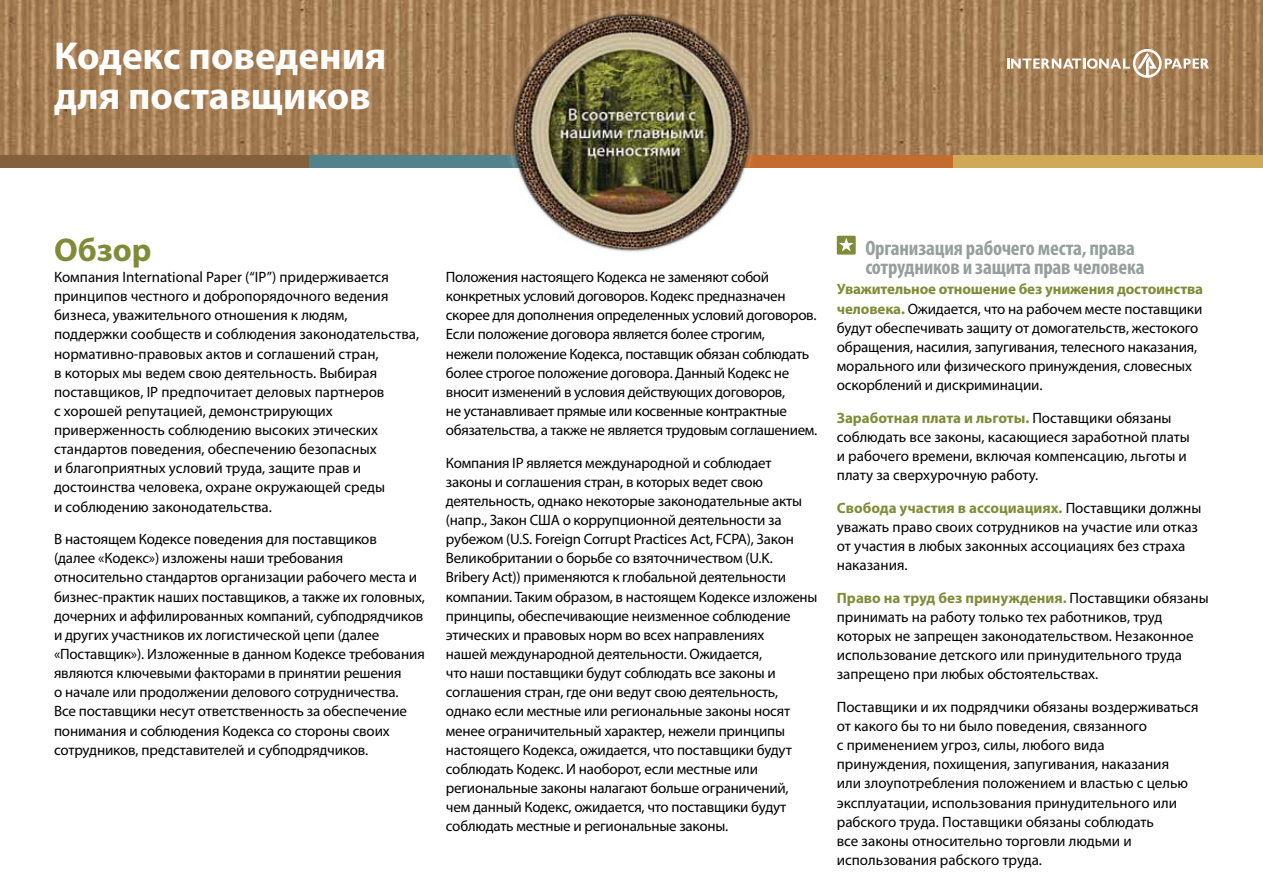
<style>
.page{position:relative;width:1263px;height:893px;background:#fff}
.page>*{position:absolute;margin:0;border:0;box-sizing:border-box;transform-origin:0 0}
.t1{font:700 39px/40.5px "Myriad Pro";color:#fff}
.t2{font:700 33px "Myriad Pro";color:#818b37}
.t3{font:700 condensed 21px/19.2px "Myriad Pro";letter-spacing:-.01em;color:#959f9b}
.t4{font:15px/19.2px "Myriad Pro";letter-spacing:-.01em;color:#000}
.s1{font-weight:700;color:#818b37}
</style>
<div class="page">
<img style="left:0;top:0;width:1263px;height:155px">
<svg style="left:1007px;top:49px;width:202px;height:29px;background:#b89a79"></svg>
<div style="left:0;top:155px;width:309px;height:13px;background:#83613a"></div>
<div style="left:309px;top:155px;width:322px;height:13px;background:#52838d"></div>
<div style="left:631px;top:155px;width:323px;height:13px;background:#c36c2d"></div>
<div style="left:954px;top:155px;width:309px;height:13px;background:#d0a958"></div>
<div style="left:837px;top:236px;width:19px;height:19px;background:#818b37"></div>
<svg style="left:839px;top:238px;width:14px;height:13px"></svg>
<img style="left:503px;top:7px;width:257px;height:245px">
<h1 class="t1" style="left:54px;top:34px;width:334px">Кодекс поведения для поставщиков</h1>
<h2 class="t2" style="left:54px;top:229px;width:99px">Обзор</h2>
<p class="t4" style="left:54px;top:267px;width:367px">Компания International Paper (“IP”) придерживается принципов честного и добропорядочного ведения бизнеса, уважительного отношения к людям, поддержки сообществ и соблюдения законодательства, нормативно-правовых актов и соглашений стран,<br>в которых мы ведем свою деятельность. Выбирая поставщиков, IP предпочитает деловых партнеров<br>с хорошей репутацией, демонстрирующих приверженность соблюдению высоких этических стандартов поведения, обеспечению безопасных<br>и благоприятных условий труда, защите прав и достоинства человека, охране окружающей среды<br>и соблюдению законодательства.</p>
<p class="t4" style="left:54px;top:529px;width:372px">В настоящем Кодексе поведения для поставщиков<br>(далее «Кодекс») изложены наши требования относительно стандартов организации рабочего места и бизнес-практик наших поставщиков, а также их головных, дочерних и аффилированных компаний, субподрядчиков и других участников их логистической цепи (далее «Поставщик»). Изложенные в данном Кодексе требования являются ключевыми факторами в принятии решения<br>о начале или продолжении делового сотрудничества.<br>Все поставщики несут ответственность за обеспечение понимания и соблюдения Кодекса со стороны своих сотрудников, представителей и субподрядчиков.</p>
<p class="t4" style="left:446px;top:267px;width:373px">Положения настоящего Кодекса не заменяют собой конкретных условий договоров. Кодекс предназначен скорее для дополнения определенных условий договоров.<br>Если положение договора является более строгим,<br>нежели положение Кодекса, поставщик обязан соблюдать более строгое положение договора. Данный Кодекс не вносит изменений в условия действующих договоров,<br>не устанавливает прямые или косвенные контрактные обязательства, а также не является трудовым соглашением.</p>
<p class="t4" style="left:446px;top:453px;width:373px">Компания IP является международной и соблюдает законы и соглашения стран, в которых ведет свою деятельность, однако некоторые законодательные акты (напр., Закон США о коррупционной деятельности за рубежом (U.S. Foreign Corrupt Practices Act, FCPA), Закон Великобритании о борьбе со взяточничеством (U.K.<br>Bribery Act)) применяются к глобальной деятельности компании. Таким образом, в настоящем Кодексе изложены принципы, обеспечивающие неизменное соблюдение этических и правовых норм во всех направлениях<br>нашей международной деятельности. Ожидается,<br>что наши поставщики будут соблюдать все законы и соглашения стран, где они ведут свою деятельность, однако если местные или региональные законы носят менее ограничительный характер, нежели принципы настоящего Кодекса, ожидается, что поставщики будут соблюдать Кодекс. И наоборот, если местные или региональные законы налагают больше ограничений,<br>чем данный Кодекс, ожидается, что поставщики будут соблюдать местные и региональные законы.</p>
<h3 class="t3" style="left:865px;top:238px;width:281px">Организация рабочего места, права сотрудников и защита прав человека</h3>
<p class="t4" style="left:837px;top:280px;width:368px"><span class="s1">Уважительное отношение без унижения достоинства человека.</span> Ожидается, что на рабочем месте поставщики будут обеспечивать защиту от домогательств, жестокого обращения, насилия, запугивания, телесного наказания, морального или физического принуждения, словесных оскорблений и дискриминации.</p>
<p class="t4" style="left:837px;top:408px;width:355px"><span class="s1">Заработная плата и льготы.</span> Поставщики обязаны соблюдать все законы, касающиеся заработной платы и рабочего времени, включая компенсацию, льготы и плату за сверхурочную работу.</p>
<p class="t4" style="left:837px;top:498px;width:366px"><span class="s1">Свобода участия в ассоциациях.</span> Поставщики должны уважать право своих сотрудников на участие или отказ от участия в любых законных ассоциациях без страха наказания.</p>
<p class="t4" style="left:837px;top:588px;width:373px"><span class="s1">Право на труд без принуждения.</span> Поставщики обязаны принимать на работу только тех работников, труд которых не запрещен законодательством. Незаконное использование детского или принудительного труда запрещено при любых обстоятельствах.</p>
<p class="t4" style="left:837px;top:697px;width:363px">Поставщики и их подрядчики обязаны воздерживаться от какого бы то ни было поведения, связанного<br>с применением угроз, силы, любого вида принуждения, похищения, запугивания, наказания<br>или злоупотребления положением и властью с целью эксплуатации, использования принудительного или рабского труда. Поставщики обязаны соблюдать<br>все законы относительно торговли людьми и использования рабского труда.</p>
</div>
